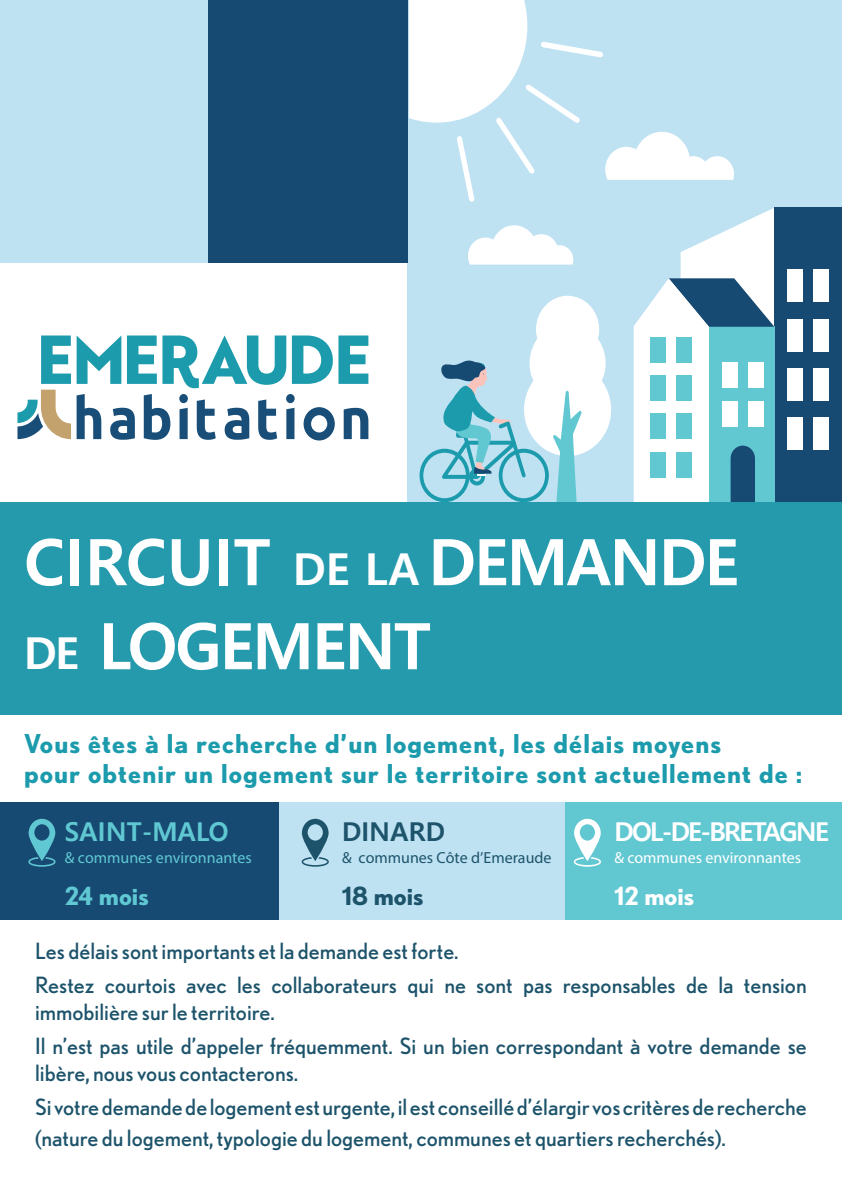
<style>
.page{position:relative;width:842px;height:1191px;background:#fff}
.page>*{position:absolute;margin:0;border:0;box-sizing:border-box;transform-origin:0 0}
.t1{font:700 64px/84px "Malgun Gothic";letter-spacing:-.03em;color:#fff}
.t2{font:700 26px/30px "Nobel";letter-spacing:.04em;color:#1c9bad}
.t3{font:700 26px "Malgun Gothic";letter-spacing:-.07em;color:#fff}
.t4{font:700 26px "Malgun Gothic";color:#60c8d2}
.t5{font:700 26px "Malgun Gothic";color:#1d546b}
.t6{font:700 25px "Nobel";color:#60c8d2}
.t7{font:700 25px "Nobel";color:#1d546b}
.t8{font:700 25px "Nobel";color:#fff}
.t9{font:22.4px/34px "Nobel";color:#1d546b}
.t10{font:16px "Myriad Pro";color:#1d546b}
.t11{font:16px "Myriad Pro";color:#60c8d2}
.t12{font:16px "Myriad Pro";color:#fff}
.s1{font-size:44px}
</style>
<div class="page">
<div style="left:565px;top:802px;width:277px;height:238px;background:#61c8d2"></div>
<div style="left:408px;top:0;width:434px;height:502px;background:#bfe2f3"></div>
<div style="left:774px;top:208px;width:68px;height:294px;background:#174a72"></div>
<div style="left:788px;top:270px;width:15px;height:32px;background:#fff"></div>
<div style="left:813px;top:270px;width:15px;height:32px;background:#fff"></div>
<div style="left:788px;top:319px;width:15px;height:32px;background:#fff"></div>
<div style="left:813px;top:319px;width:15px;height:32px;background:#fff"></div>
<div style="left:788px;top:368px;width:15px;height:33px;background:#fff"></div>
<div style="left:813px;top:368px;width:15px;height:33px;background:#fff"></div>
<div style="left:788px;top:417px;width:15px;height:33px;background:#fff"></div>
<div style="left:813px;top:417px;width:15px;height:33px;background:#fff"></div>
<div style="left:0;top:802px;width:279px;height:238px;background:#174a72"></div>
<div style="left:279px;top:802px;width:285px;height:238px;background:#bfe2f3"></div>
<div style="left:0;top:0;width:208px;height:263px;background:#bfe2f3"></div>
<div style="left:208px;top:0;width:200px;height:263px;background:#174a72"></div>
<svg style="left:409px;top:0;width:365px;height:502px"></svg>
<div style="left:0;top:502px;width:842px;height:212px;background:#269aad"></div>
<svg style="left:144px;top:394px;width:26px;height:46px"></svg>
<svg style="left:225px;top:408px;width:24px;height:32px"></svg>
<svg style="left:344px;top:408px;width:24px;height:31px"></svg>
<svg style="left:180px;top:408px;width:8px;height:31px"></svg>
<div style="left:179px;top:394px;width:9px;height:9px;background:#184e78;border-radius:50%"></div>
<svg style="left:110px;top:408px;width:25px;height:32px"></svg>
<svg style="left:77px;top:394px;width:24px;height:45px"></svg>
<svg style="left:286px;top:408px;width:8px;height:31px"></svg>
<div style="left:286px;top:394px;width:9px;height:9px;background:#184e78;border-radius:50%"></div>
<svg style="left:304px;top:407px;width:31px;height:33px"></svg>
<svg style="left:197px;top:399px;width:19px;height:41px"></svg>
<svg style="left:258px;top:399px;width:19px;height:41px"></svg>
<svg style="left:127px;top:335px;width:159px;height:53px"></svg>
<svg style="left:292px;top:335px;width:76px;height:49px"></svg>
<svg style="left:77px;top:336px;width:44px;height:48px"></svg>
<svg style="left:17px;top:335px;width:54px;height:104px"></svg>
<div style="left:0;top:920px;width:842px;height:271px;background:#fff"></div>
<svg style="left:302px;top:818px;width:27px;height:48px"></svg>
<svg style="left:574px;top:818px;width:27px;height:48px"></svg>
<svg style="left:28px;top:818px;width:28px;height:48px"></svg>
<h1 class="t1" style="left:24px;top:520px;width:716px">CIRCUIT <span class="s1">DE LA</span> DEMANDE<br><span class="s1">DE</span> LOGEMENT</h1>
<p class="t2" style="left:24px;top:728px;width:780px">Vous êtes à la recherche d’un logement, les délais moyens<br>pour obtenir un logement sur le territoire sont actuellement de :</p>
<p class="t4" style="left:65px;top:816px;width:165px">SAINT-MALO</p>
<p class="t11" style="left:65px;top:847px;width:188px">&amp; communes environnantes</p>
<p class="t5" style="left:342px;top:816px;width:104px">DINARD</p>
<p class="t10" style="left:342px;top:847px;width:211px">&amp; communes Côte d’Emeraude</p>
<p class="t3" style="left:614px;top:816px;width:216px">DOL-DE-BRETAGNE</p>
<p class="t12" style="left:614px;top:847px;width:188px">&amp; communes environnantes</p>
<p class="t6" style="left:65px;top:881px;width:85px">24 mois</p>
<p class="t7" style="left:342px;top:881px;width:83px">18 mois</p>
<p class="t8" style="left:614px;top:881px;width:81px">12 mois</p>
<p class="t9" style="left:35px;top:934px;width:773px">Les délais sont importants et la demande est forte.<br>Restez courtois avec les collaborateurs qui ne sont pas responsables de la tension</p>
<p class="t9" style="left:35px;top:995px;width:773px">immobilière sur le territoire.<br>Il n’est pas utile d’appeler fréquemment. Si un bien correspondant à votre demande se</p>
<p class="t9" style="left:35px;top:1055px;width:773px">libère, nous vous contacterons.<br>Si votre demande de logement est urgente, il est conseillé d’élargir vos critères de recherche</p>
<p class="t9" style="left:35px;top:1121px;width:692px">(nature du logement, typologie du logement, communes et quartiers recherchés).</p>
</div>
